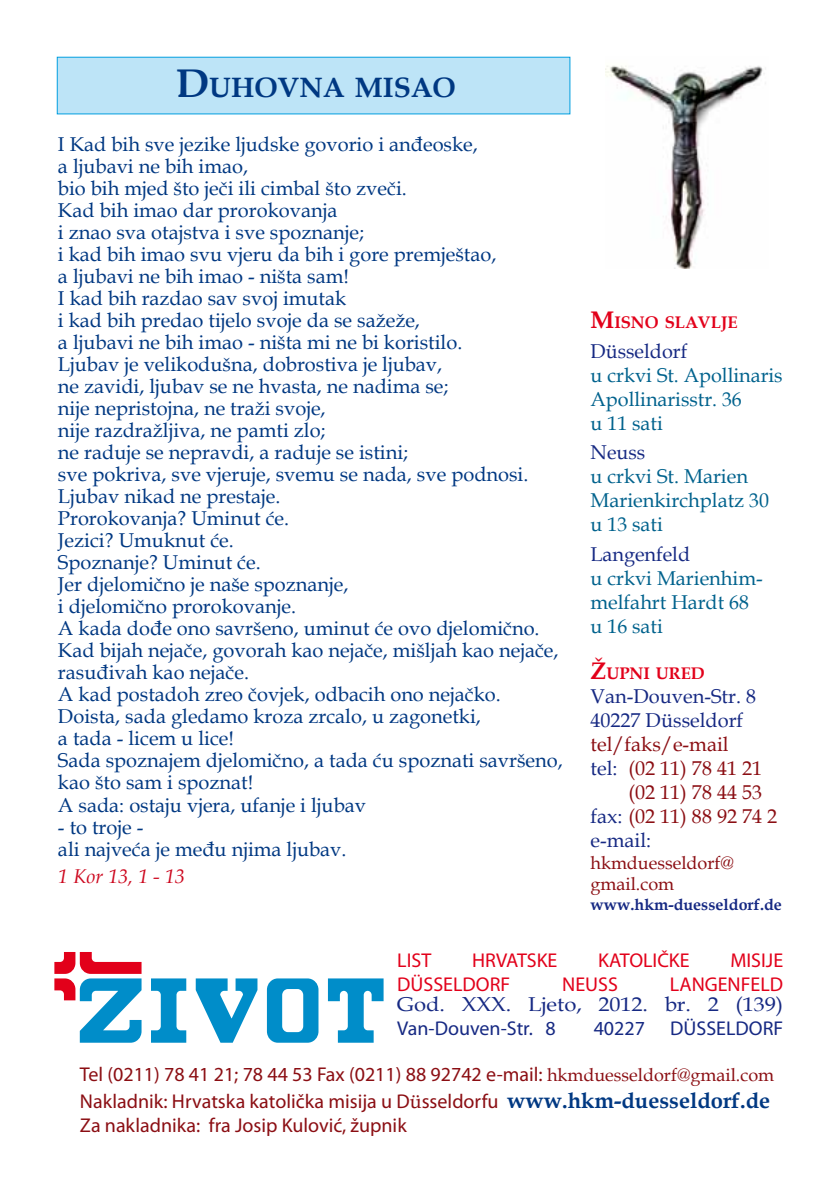
<style>
.page{position:relative;width:840px;height:1191px;background:#fff}
.page>*{position:absolute;margin:0;border:0;box-sizing:border-box;transform-origin:0 0}
.t1{font:700 28px "Book Antiqua";color:#003882}
.t2{font:20px/22px "Book Antiqua";color:#003882}
.t3{font:20px/26.4px "Myriad Pro";color:#8b0e13}
.t4{font:20px/24px "Book Antiqua";color:#00628d}
.t5{font:20px/24px "Book Antiqua";color:#162983}
.t6{font:20px "Book Antiqua";color:#8b0e13}
.t7{font:20px "Myriad Pro";color:#e2001a}
.t8{font:20px "Myriad Pro";color:#162983}
.t9{font:20px "Book Antiqua";color:#162983;scale:1.1 1}
.t10{font:italic 20px "Book Antiqua";color:#cd071e}
.t11{font:18px/21.6px "Book Antiqua";color:#8b0e13}
.t12{font:700 16.8px "Book Antiqua";color:#e2001a}
.t13{font:700 16px "Book Antiqua";color:#162983}
.s1{font-size:40px}
.s2{font-size:24px}
.s3{color:#162983}
.s4{font-family:"Book Antiqua";font-size:18px}
.s5{font-family:"Book Antiqua"}
.s6{font-family:"Book Antiqua";font-weight:700;font-size:22px;color:#003882}
</style>
<div class="page">
<div style="left:57px;top:57px;width:513px;height:57px;background:#bde4f7;border:1px solid #009ee0"></div>
<svg style="left:54px;top:952px;width:88px;height:91px"></svg>
<svg style="left:151px;top:978px;width:36px;height:65px"></svg>
<svg style="left:195px;top:978px;width:63px;height:65px"></svg>
<div style="left:268px;top:979px;width:49px;height:62px;background:#008dc9;border-radius:10px"></div>
<div style="left:267px;top:978px;width:51px;height:64px;border:2px solid #008dc9;border-radius:10px"></div>
<div style="left:283px;top:990px;width:19px;height:41px;background:#fff;border-radius:5px"></div>
<div style="left:282px;top:989px;width:21px;height:43px;border:2px solid #fff;border-radius:5px"></div>
<svg style="left:327px;top:978px;width:57px;height:65px"></svg>
<img style="left:605px;top:65px;width:161px;height:203px">
<h1 class="t1" style="left:176px;top:68px;width:281px"><span class="s1">D</span>UHOVNA MISAO</h1>
<p class="t2" style="left:58px;top:133px;width:506px">I Kad bih sve jezike ljudske govorio i anđeoske,<br>a ljubavi ne bih imao,<br>bio bih mjed što ječi ili cimbal što zveči.<br>Kad bih imao dar prorokovanja<br>i znao sva otajstva i sve spoznanje;<br>i kad bih imao svu vjeru da bih i gore premještao,<br>a ljubavi ne bih imao - ništa sam!<br>I kad bih razdao sav svoj imutak<br>i kad bih predao tijelo svoje da se sažeže,<br>a ljubavi ne bih imao - ništa mi ne bi koristilo.<br>Ljubav je velikodušna, dobrostiva je ljubav,<br>ne zavidi, ljubav se ne hvasta, ne nadima se;<br>nije nepristojna, ne traži svoje,<br>nije razdražljiva, ne pamti zlo;<br>ne raduje se nepravdi, a raduje se istini;<br>sve pokriva, sve vjeruje, svemu se nada, sve podnosi.<br>Ljubav nikad ne prestaje.<br>Prorokovanja? Uminut će.<br>Jezici? Umuknut će.<br>Spoznanje? Uminut će.<br>Jer djelomično je naše spoznanje,<br>i djelomično prorokovanje.<br>A kada dođe ono savršeno, uminut će ovo djelomično.<br>Kad bijah nejače, govorah kao nejače, mišljah kao nejače, rasuđivah kao nejače.<br>A kad postadoh zreo čovjek, odbacih ono nejačko.<br>Doista, sada gledamo kroza zrcalo, u zagonetki,<br>a tada - licem u lice!<br>Sada spoznajem djelomično, a tada ću spoznati savršeno, kao što sam i spoznat!<br>A sada: ostaju vjera, ufanje i ljubav</p>
<p class="t2" style="left:58px;top:815px;width:290px">- to troje -<br>ali najveća je među njima ljubav.</p>
<p class="t10" style="left:58px;top:862px;width:128px">1 Kor 13, 1 - 13</p>
<p class="t12" style="left:590px;top:311px;width:149px"><span class="s2">M</span>ISNO SLAVLJE</p>
<p class="t5" style="left:590px;top:338px;width:98px">Düsseldorf</p>
<p class="t4" style="left:590px;top:362px;width:193px">u crkvi St. Apollinaris<br>Apollinarisstr. 36<br>u 11 sati</p>
<p class="t5" style="left:590px;top:440px;width:56px">Neuss</p>
<p class="t4" style="left:590px;top:464px;width:180px">u crkvi St. Marien<br>Marienkirchplatz 30 u 13 sati</p>
<p class="t5" style="left:590px;top:542px;width:101px">Langenfeld</p>
<p class="t4" style="left:590px;top:566px;width:174px">u crkvi Marienhim&shy;melfahrt Hardt 68 u 16 sati</p>
<p class="t12" style="left:590px;top:662px;width:116px"><span class="s2">Ž</span>UPNI URED</p>
<p class="t5" style="left:590px;top:684px;width:167px">Van-Douven-Str. 8<br>40227 Düsseldorf</p>
<p class="t6" style="left:590px;top:730px;width:139px">tel/faks/e-mail</p>
<p class="t6" style="left:590px;top:754px;width:173px"><span class="s3">tel:</span> (02 11) 78 41 21</p>
<p class="t6" style="left:628px;top:778px;width:135px">(02 11) 78 44 53</p>
<p class="t6" style="left:590px;top:802px;width:188px"><span class="s3">fax:</span> (02 11) 88 92 74 2</p>
<p class="t5" style="left:590px;top:828px;width:62px">e-mail:</p>
<p class="t11" style="left:590px;top:851px;width:145px">hkmduesseldorf@ gmail.com</p>
<p class="t13" style="left:590px;top:893px;width:193px">www.hkm-duesseldorf.de</p>
<p class="t7" style="left:397px;top:948px;width:36px">LIST</p>
<p class="t7" style="left:472px;top:948px;width:87px">HRVATSKE</p>
<p class="t7" style="left:597px;top:948px;width:93px">KATOLIČKE</p>
<p class="t7" style="left:730px;top:948px;width:54px">MISIJE</p>
<p class="t7" style="left:397px;top:972px;width:114px">DÜSSELDORF</p>
<p class="t7" style="left:562px;top:972px;width:57px">NEUSS</p>
<p class="t7" style="left:669px;top:972px;width:115px">LANGENFELD</p>
<p class="t9" style="left:397px;top:990px;width:352px">God. XXX. Ljeto, 2012. br. 2 (139)</p>
<p class="t8" style="left:397px;top:1016px;width:160px">Van-Douven-Str. 8</p>
<p class="t8" style="left:593px;top:1016px;width:53px">40227</p>
<p class="t8" style="left:669px;top:1016px;width:114px">DÜSSELDORF</p>
<p class="t3" style="left:80px;top:1061px;width:695px">Tel (0211) 78 41 21; 78 44 53 Fax (0211) 88 92742 e-mail: <span class="s4">hkmduesseldorf@gmail.com<br></span>Nakladnik: Hrvatska katolička misija u D<span class="s5">ü</span>sseldorfu <span class="s6">www.hkm-duesseldorf.de</span></p>
<p class="t3" style="left:80px;top:1111px;width:328px">Za nakladnika: fra Josip Kulović, župnik</p>
</div>
